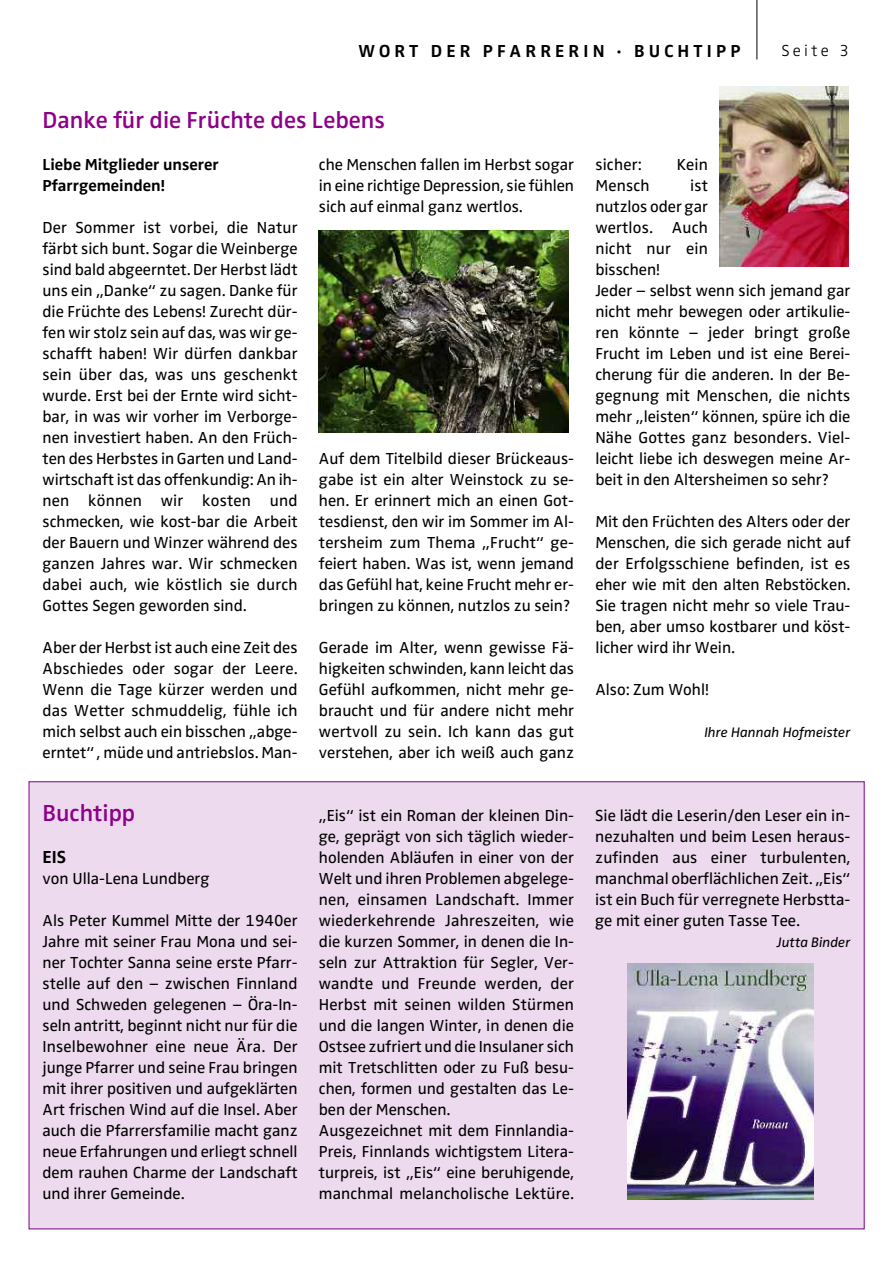
<style>
.page{position:relative;width:893px;height:1263px;background:#fff}
.page>*{position:absolute;margin:0;border:0;box-sizing:border-box;transform-origin:0 0}
.t1{font:24px "Zwo Semi Bold LF";color:#8d0089}
.t2{font:600 24px "Zwo";color:#8d0089}
.t3{font:700 18px "Zwo";letter-spacing:.23em;color:#000}
.t4{font:16.5px/21px "Zwo";color:#000;text-align:justify}
.t5{font:700 16.5px/21px "Zwo";color:#000}
.t6{font:300 16.5px "Zwo";letter-spacing:.2em;color:#000}
.t7{font:italic 14.25px "Zwo";color:#000}
</style>
<div class="page">
<div style="left:30px;top:782px;width:834px;height:446px;background:#eedaee"></div>
<hr style="left:756px;top:0;width:1px;height:60px;background:#000">
<img style="left:720px;top:87px;width:129px;height:179px">
<img style="left:627px;top:963px;width:187px;height:236px">
<img style="left:319px;top:230px;width:249px;height:202px">
<p class="t3" style="left:358px;top:41px;width:384px">WORT DER PFARRERIN · BUCHTIPP</p>
<p class="t6" style="left:781px;top:41px;width:69px">Seite 3</p>
<h1 class="t1" style="left:43px;top:107px;width:344px">Danke für die Früchte des Lebens</h1>
<p class="t5" style="left:43px;top:154px;width:178px">Liebe Mitglieder unserer<br>Pfarrgemeinden!</p>
<p class="t4" style="left:43px;top:217px;width:257px">Der Sommer ist vorbei, die Natur färbt sich bunt. Sogar die Weinberge sind bald abgeerntet. Der Herbst lädt uns ein „Danke“ zu sagen. Danke für die Früchte des Lebens! Zurecht dür&shy;fen wir stolz sein auf das, was wir ge&shy;schafft haben! Wir dürfen dankbar sein über das, was uns geschenkt wurde. Erst bei der Ernte wird sicht&shy;bar, in was wir vorher im Verborge&shy;nen investiert haben. An den Früch&shy;ten des Herbstes in Garten und Land&shy;wirtschaft ist das offenkundig: An ih&shy;nen können wir kosten und schmecken, wie kost-bar die Arbeit der Bauern und Winzer während des ganzen Jahres war. Wir schmecken dabei auch, wie köstlich sie durch Gottes Segen geworden sind.</p>
<p class="t4" style="left:43px;top:637px;width:257px">Aber der Herbst ist auch eine Zeit des Abschiedes oder sogar der Leere.<br>Wenn die Tage kürzer werden und das Wetter schmuddelig, fühle ich mich selbst auch ein bisschen „abge&shy;erntet“ , müde und antriebslos. Man-</p>
<p class="t4" style="left:319px;top:154px;width:257px">che Menschen fallen im Herbst sogar in eine richtige Depression, sie fühlen sich auf einmal ganz wertlos.</p>
<p class="t4" style="left:319px;top:448px;width:257px">Auf dem Titelbild dieser Brückeaus&shy;gabe ist ein alter Weinstock zu se&shy;hen. Er erinnert mich an einen Got&shy;tesdienst, den wir im Sommer im Al&shy;tersheim zum Thema „Frucht“ ge&shy;feiert haben. Was ist, wenn jemand das Gefühl hat, keine Frucht mehr er&shy;bringen zu können, nutzlos zu sein?</p>
<p class="t4" style="left:319px;top:637px;width:257px">Gerade im Alter, wenn gewisse Fä&shy;higkeiten schwinden, kann leicht das Gefühl aufkommen, nicht mehr ge&shy;braucht und für andere nicht mehr wertvoll zu sein. Ich kann das gut verstehen, aber ich weiß auch ganz</p>
<p class="t4" style="left:595px;top:154px;width:48px">sicher:</p>
<p class="t4" style="left:677px;top:154px;width:33px">Kein</p>
<p class="t4" style="left:595px;top:175px;width:56px">Mensch</p>
<p class="t4" style="left:595px;top:175px;width:257px;text-align:left;text-indent:95px">ist<br>nutzlos oder gar<br>wertlos. Auch<br>nicht nur ein<br>bisschen!<br>Jeder – selbst wenn sich jemand gar nicht mehr bewegen oder artikulie&shy;ren könnte – jeder bringt große<br>Frucht im Leben und ist eine Berei&shy;cherung für die anderen. In der Be&shy;gegnung mit Menschen, die nichts mehr „leisten“ können, spüre ich die<br>Nähe Gottes ganz besonders. Viel&shy;leicht liebe ich deswegen meine Ar&shy;beit in den Altersheimen so sehr?</p>
<p class="t4" style="left:595px;top:511px;width:257px">Mit den Früchten des Alters oder der Menschen, die sich gerade nicht auf der Erfolgsschiene befinden, ist es eher wie mit den alten Rebstöcken.<br>Sie tragen nicht mehr so viele Trau&shy;ben, aber umso kostbarer und köst&shy;licher wird ihr Wein.</p>
<p class="t4" style="left:595px;top:679px;width:115px">Also: Zum Wohl!</p>
<p class="t7" style="left:704px;top:724px;width:148px">Ihre Hannah Hofmeister</p>
<h1 class="t2" style="left:43px;top:800px;width:94px">Buchtipp</h1>
<p class="t3" style="left:43px;top:847px;width:25px">EIS</p>
<p class="t4" style="left:43px;top:868px;width:168px">von Ulla-Lena Lundberg</p>
<p class="t4" style="left:42px;top:910px;width:257px">Als Peter Kummel Mitte der 1940er Jahre mit seiner Frau Mona und sei&shy;ner Tochter Sanna seine erste Pfarr&shy;stelle auf den – zwischen Finnland und Schweden gelegenen – Öra-In&shy;seln antritt, beginnt nicht nur für die Inselbewohner eine neue Ära. Der junge Pfarrer und seine Frau bringen mit ihrer positiven und aufgeklärten Art frischen Wind auf die Insel. Aber auch die Pfarrersfamilie macht ganz neue Erfahrungen und erliegt schnell dem rauhen Charme der Landschaft und ihrer Gemeinde.</p>
<p class="t4" style="left:319px;top:805px;width:257px;text-align:left">„Eis“ ist ein Roman der kleinen Din&shy;ge, geprägt von sich täglich wieder&shy;holenden Abläufen in einer von der Welt und ihren Problemen abgelege&shy;nen, einsamen Landschaft. Immer wiederkehrende Jahreszeiten, wie die kurzen Sommer, in denen die In&shy;seln zur Attraktion für Segler, Ver&shy;wandte und Freunde werden, der Herbst mit seinen wilden Stürmen und die langen Winter, in denen die Ostsee zufriert und die Insulaner sich mit Tretschlitten oder zu Fuß besu&shy;chen, formen und gestalten das Le&shy;ben der Menschen.<br>Ausgezeichnet mit dem Finnlandia-Preis, Finnlands wichtigstem Litera&shy;turpreis, ist „Eis“ eine beruhigende, manchmal melancholische Lektüre.</p>
<p class="t4" style="left:595px;top:805px;width:257px">Sie lädt die Leserin/den Leser ein in&shy;nezuhalten und beim Lesen heraus&shy;zufinden aus einer turbulenten, manchmal oberflächlichen Zeit. „Eis“ ist ein Buch für verregnete Herbstta&shy;ge mit einer guten Tasse Tee.</p>
<p class="t7" style="left:777px;top:934px;width:75px">Jutta Binder</p>
</div>
